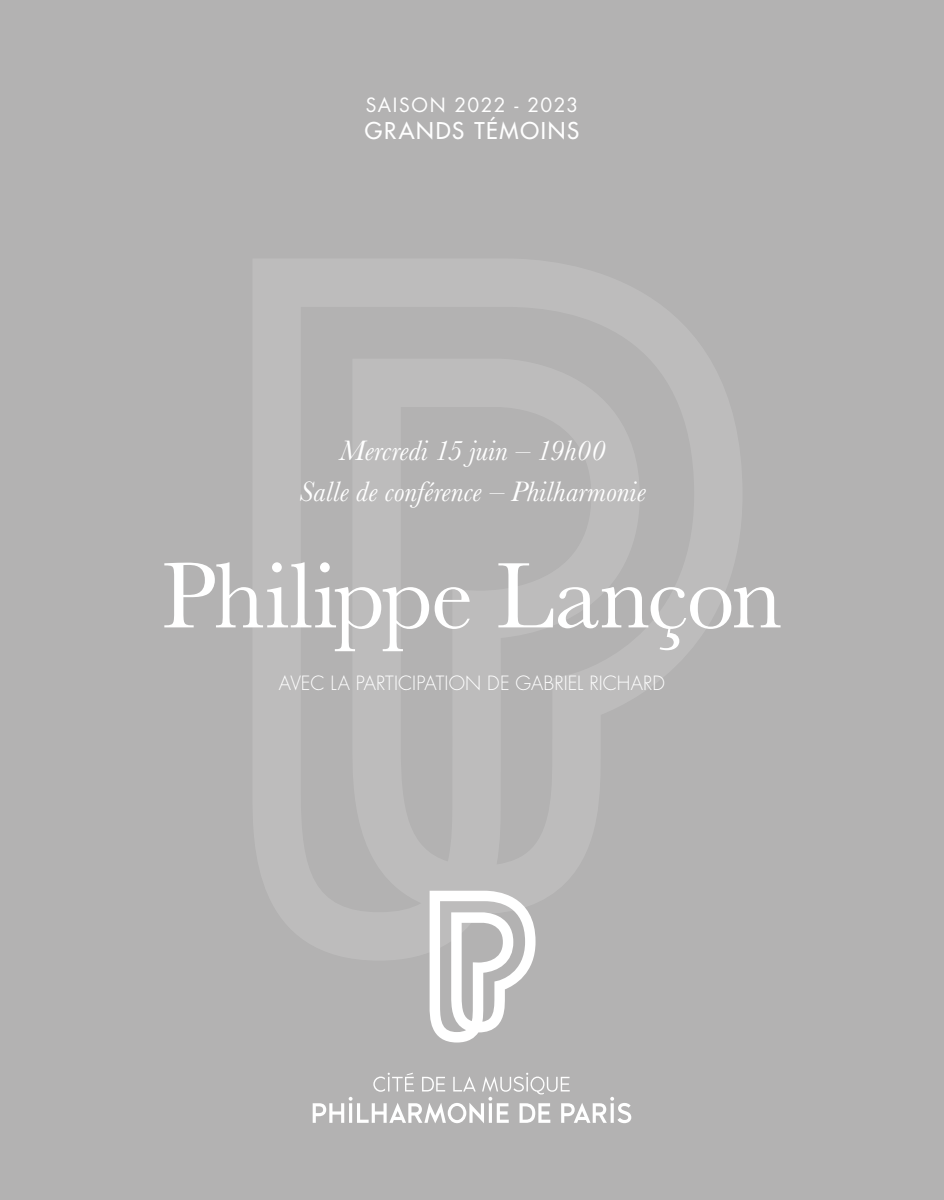
<style>
.page{position:relative;width:944px;height:1200px;background:#fff}
.page>*{position:absolute;margin:0;border:0;box-sizing:border-box;transform-origin:0 0}
._01_01_TITRE{font:96.75px "Baskerville MT Pro";letter-spacing:-.02em;color:#fff}
._01_00_DATE_LIEU{font:italic 29.25px/40.5px "Baskerville MT Pro";letter-spacing:.005em;color:#fff;text-align:center}
.t1{font:500 22.5px "Futura LTW1 G";letter-spacing:.075em;color:#fff}
._05_03_SOUS_TITRE{font:300 19.12px "Futura LTW1 G";letter-spacing:.005em;color:#fff}
.t2{font:19.12px "Futura LTW1 G";letter-spacing:.075em;color:#fff}
</style>
<div class="page">
<div style="left:0;top:0;width:944px;height:1199px;background:#b3b2b2"></div>
<svg style="left:313px;top:1072px;width:318px;height:51px"></svg>
<svg style="left:430px;top:890px;width:106px;height:152px"></svg>
<p class="t2" style="left:366px;top:89px;width:214px">SAISON 2022 - 2023</p>
<p class="t1" style="left:365px;top:112px;width:216px">GRANDS TÉMOINS</p>
<p class="_01_00_DATE_LIEU" style="left:299px;top:430px;width:348px">Mercredi 15 juin – 19h00<br>Salle de conférence – Philharmonie</p>
<p class="_01_01_TITRE" style="left:161px;top:540px;width:623px">Philippe Lançon</p>
<p class="_05_03_SOUS_TITRE" style="left:279px;top:668px;width:388px">AVEC LA PARTICIPATION DE GABRIEL RICHARD</p>
</div>
